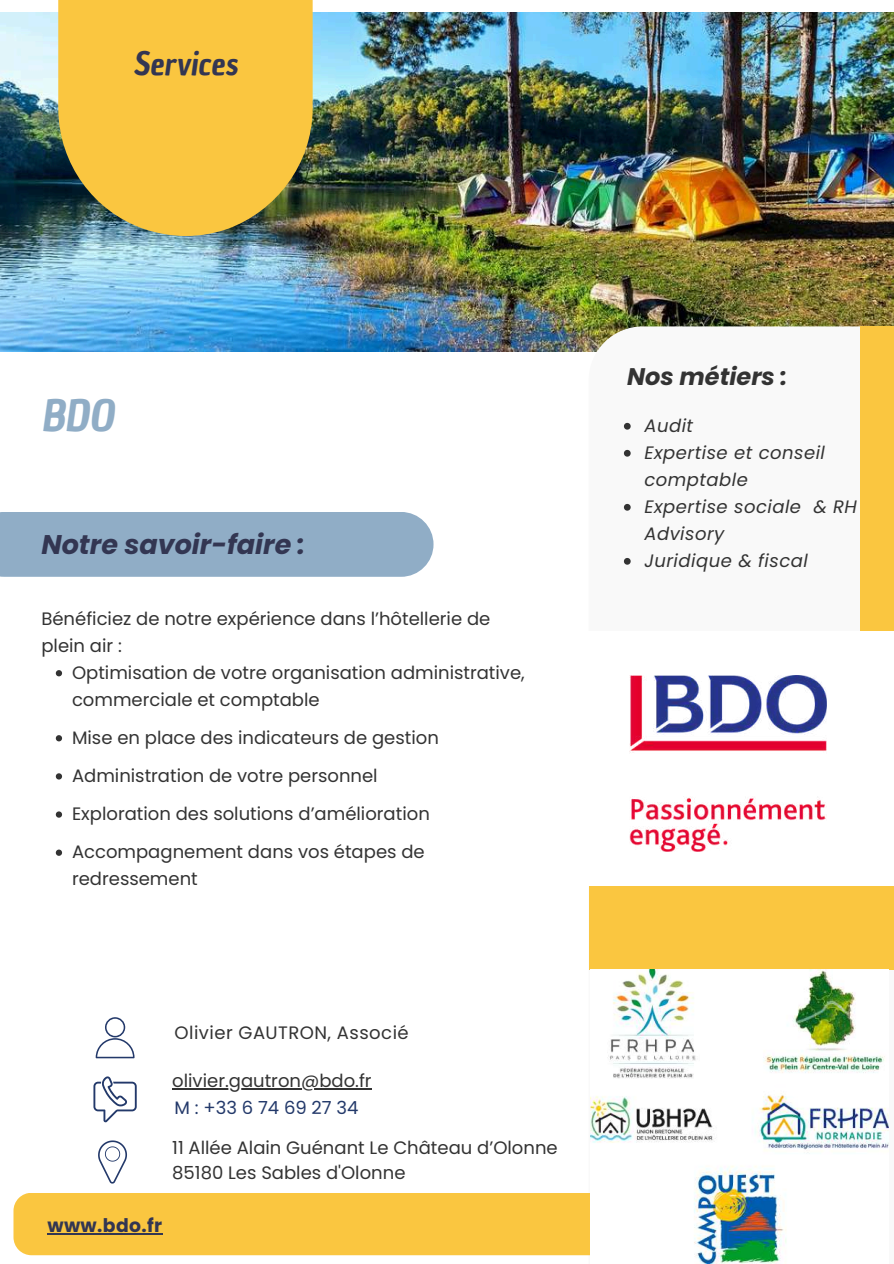
<style>
.page{position:relative;width:894px;height:1264px;background:#fff}
.page>*{position:absolute;margin:0;border:0;box-sizing:border-box;transform-origin:0 0}
.t1{font:italic 42px "Chau Philomene One";color:#90adc6}
.t2{font:italic 31.5px "Chau Philomene One";color:#333652}
.t3{font:italic 700 27px "Poppins";color:#333652}
.t4{font:italic 700 24px "Poppins";color:#333}
.t5{font:700 18.75px "Poppins";letter-spacing:.02em;color:#333652}
.t6{font:18px/38.1px "Poppins";color:#333}
.t7{font:italic 18px/27px "Poppins";letter-spacing:.025em;color:#333}
.t8{font:18px "Poppins";letter-spacing:.025em;color:#333}
.t9{font:18px "Poppins";letter-spacing:.135em;color:#23396a}
</style>
<div class="page">
<div style="left:0;top:512px;width:433px;height:65px;background:#90adc6"></div>
<img style="left:0;top:12px;width:892px;height:339px">
<svg style="left:588px;top:326px;width:305px;height:937px"></svg>
<svg style="left:58px;top:0;width:254px;height:236px;background:#e3b841"></svg>
<div style="left:588px;top:768px;width:305px;height:201px;background:#fac640"></div>
<div style="left:13px;top:1192px;width:577px;height:63px;background:#fac640"></div>
<div style="left:860px;top:326px;width:33px;height:305px;background:#fac640"></div>
<svg style="left:93px;top:1076px;width:44px;height:46px"></svg>
<svg style="left:98px;top:1140px;width:29px;height:43px"></svg>
<svg style="left:96px;top:1017px;width:38px;height:41px"></svg>
<div style="left:512px;top:631px;width:381px;height:254px;background:#fff"></div>
<img style="left:629px;top:675px;width:197px;height:176px">
<svg style="left:56px;top:670px;width:6px;height:6px"></svg>
<svg style="left:56px;top:735px;width:6px;height:6px"></svg>
<svg style="left:56px;top:773px;width:6px;height:6px"></svg>
<svg style="left:56px;top:811px;width:6px;height:6px"></svg>
<svg style="left:56px;top:849px;width:6px;height:6px"></svg>
<hr style="left:47px;top:1233px;width:116px;height:1px;background:#333652">
<svg style="left:623px;top:423px;width:7px;height:6px"></svg>
<svg style="left:623px;top:450px;width:7px;height:6px"></svg>
<svg style="left:623px;top:504px;width:7px;height:6px"></svg>
<svg style="left:623px;top:558px;width:7px;height:6px"></svg>
<hr style="left:172px;top:1088px;width:199px;height:1px;background:#333">
<img style="left:590px;top:969px;width:298px;height:293px">
<h2 class="t2" style="left:133px;top:42px;width:106px">Services</h2>
<h1 class="t1" style="left:41px;top:388px;width:74px">BDO</h1>
<h3 class="t3" style="left:41px;top:526px;width:265px">Notre savoir-faire :</h3>
<p class="t6" style="left:41px;top:605px;width:450px;line-height:26.8px">Bénéficiez de notre expérience dans l’hôtellerie de plein air :</p>
<p class="t6" style="left:72px;top:659px;width:454px;line-height:26.8px">Optimisation de votre organisation administrative, commerciale et comptable</p>
<p class="t6" style="left:72px;top:718px;width:368px">Mise en place des indicateurs de gestion Administration de votre personnel Exploration des solutions d’amélioration Accompagnement dans vos étapes de</p>
<p class="t6" style="left:72px;top:859px;width:127px">redressement</p>
<p class="t8" style="left:174px;top:1019px;width:236px">Olivier GAUTRON, Associé</p>
<p class="t6" style="left:172px;top:1061px;width:201px">olivier.gautron@bdo.fr</p>
<p class="t9" style="left:174px;top:1094px;width:185px">M:+33674692734</p>
<p class="t6" style="left:172px;top:1135px;width:387px;line-height:24.8px">11 Allée Alain Guénant Le Château d’Olonne<br>85180 Les Sables d'Olonne</p>
<p class="t5" style="left:47px;top:1212px;width:116px">www.bdo.fr</p>
<h3 class="t4" style="left:627px;top:359px;width:162px">Nos métiers :</h3>
<p class="t7" style="left:644px;top:412px;width:214px">Audit<br>Expertise et conseil comptable<br>Expertise sociale &amp; RH<br>Advisory<br>Juridique &amp; fiscal</p>
</div>
